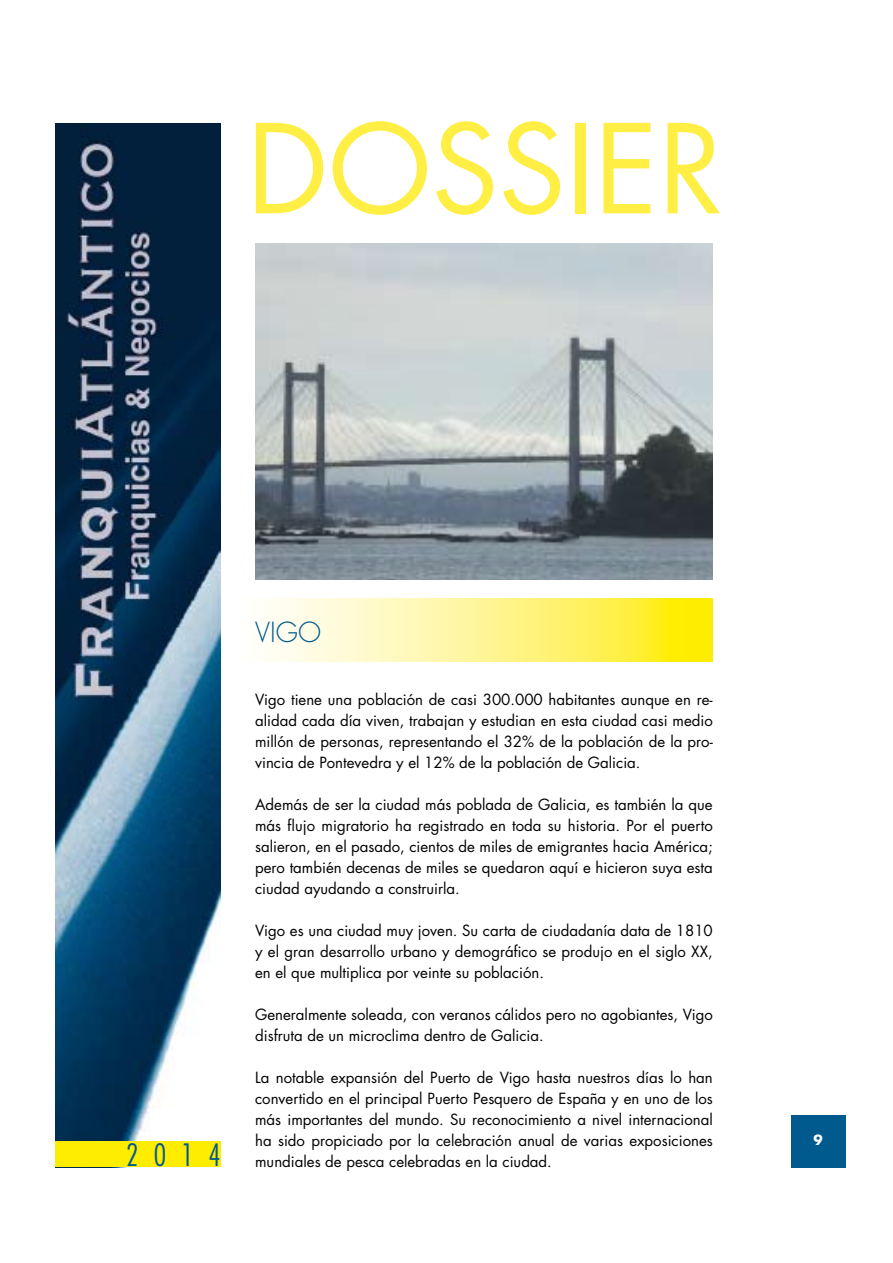
<style>
.page{position:relative;width:893px;height:1263px;background:#fff}
.page>*{position:absolute;margin:0;border:0;box-sizing:border-box;transform-origin:0 0}
.t1{font:120px "Futura";color:#ffef44}
.t2{font:300 condensed 30px "Futura";color:#005a8d}
.t3{font:300 27px "Futura";color:#005a8d}
.t4{font:15px/21px "Futura";color:#000;text-align:justify}
.t5{font:700 13.5px "Futura";color:#fff}
</style>
<div class="page">
<img style="left:55px;top:123px;width:166px;height:1019px">
<div style="left:791px;top:1115px;width:54px;height:52px;background:#005a8d"></div>
<div style="left:55px;top:1142px;width:166px;height:25px;background:#ffed00"></div>
<svg style="left:267px;top:598px;width:446px;height:64px;background:#fff488"></svg>
<img style="left:255px;top:243px;width:458px;height:336px">
<h1 class="t1" style="left:247px;top:87px;width:478px">DOSSIER</h1>
<h2 class="t2" style="left:126px;top:1136px;width:96px">2014</h2>
<h3 class="t3" style="left:255px;top:615px;width:67px">VIGO</h3>
<p class="t4" style="left:255px;top:689px;width:459px">Vigo tiene una población de casi 300.000 habitantes aunque en re&shy;alidad cada día viven, trabajan y estudian en esta ciudad casi medio millón de personas, representando el 32% de la población de la pro&shy;vincia de Pontevedra y el 12% de la población de Galicia.</p>
<p class="t4" style="left:255px;top:794px;width:459px">Además de ser la ciudad más poblada de Galicia, es también la que más flujo migratorio ha registrado en toda su historia. Por el puerto salieron, en el pasado, cientos de miles de emigrantes hacia América; pero también decenas de miles se quedaron aquí e hicieron suya esta ciudad ayudando a construirla.</p>
<p class="t4" style="left:255px;top:920px;width:459px">Vigo es una ciudad muy joven. Su carta de ciudadanía data de 1810 y el gran desarrollo urbano y demográfico se produjo en el siglo XX, en el que multiplica por veinte su población.</p>
<p class="t4" style="left:255px;top:1004px;width:459px">Generalmente soleada, con veranos cálidos pero no agobiantes, Vigo disfruta de un microclima dentro de Galicia.</p>
<p class="t4" style="left:255px;top:1067px;width:459px">La notable expansión del Puerto de Vigo hasta nuestros días lo han convertido en el principal Puerto Pesquero de España y en uno de los más importantes del mundo. Su reconocimiento a nivel internacional ha sido propiciado por la celebración anual de varias exposiciones mundiales de pesca celebradas en la ciudad.</p>
<p class="t5" style="left:813px;top:1131px;width:11px">9</p>
</div>
